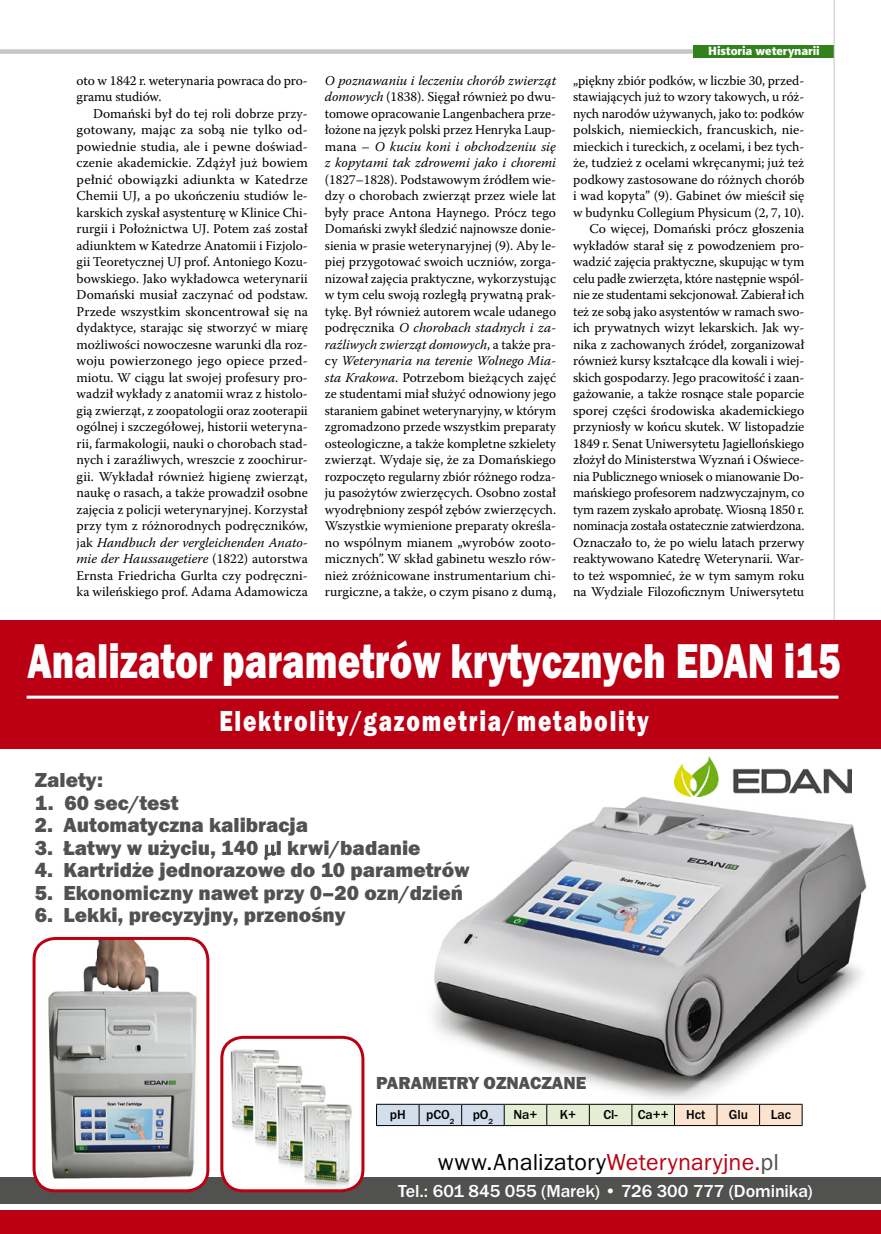
<style>
.page{position:relative;width:881px;height:1234px;background:#fff}
.page>*{position:absolute;margin:0;border:0;box-sizing:border-box;transform-origin:0 0}
.t1{font:800 50.7px "Franklin Gothic Itc TCE";color:#fff;scale:.76 1}
.t2{font:800 30px "Franklin Gothic Itc TCE";letter-spacing:.08em;color:#fff;scale:.76 1}
.t3{font:24px "Franklin Gothic Itc TCE";letter-spacing:.005em;color:#000}
.t4{font:800 21px "Franklin Gothic Itc TCE";color:#515150}
.t5{font:500 18px "Franklin Gothic Itc TCE";letter-spacing:-.005em;color:#fff}
.t6{font:800 18px "Franklin Gothic Itc TCE";color:#515150}
.t7{font:13.5px/16.5px "Warnock Pro";letter-spacing:-.01em;color:#000;text-align:justify}
.t8{font:500 13.5px "Franklin Gothic Itc TCE";color:#000}
.t9{font:12px "Aerton EFN Black";color:#fff}
.s1{font-style:italic}
.s2{color:#bb0013}
.s3{color:#515150}
</style>
<div class="page">
<div style="left:0;top:49px;width:833px;height:5px;background:#c6c6c5"></div>
<div style="left:693px;top:45px;width:140px;height:13px;background:#32821c"></div>
<hr style="left:833px;top:0;width:1px;height:1233px;background:#c6c6c5">
<div style="left:0;top:1210px;width:880px;height:23px;background:#bb0013"></div>
<div style="left:0;top:1177px;width:880px;height:26px;background:#515150"></div>
<div style="left:0;top:620px;width:880px;height:128px;background:#bb0013"></div>
<img style="left:34px;top:940px;width:174px;height:250px">
<div style="left:33px;top:936px;width:176px;height:255px;border:3px solid #bb0013;border-radius:21px"></div>
<img style="left:433px;top:789px;width:434px;height:335px">
<svg style="left:376px;top:1103px;width:426px;height:21px;background:#d7d6cc"></svg>
<hr style="left:376px;top:1124px;width:43px;height:1px;background:#000">
<hr style="left:419px;top:1124px;width:42px;height:1px;background:#000">
<hr style="left:461px;top:1124px;width:43px;height:1px;background:#000">
<hr style="left:504px;top:1124px;width:42px;height:1px;background:#000">
<hr style="left:546px;top:1124px;width:43px;height:1px;background:#000">
<hr style="left:589px;top:1124px;width:42px;height:1px;background:#000">
<hr style="left:631px;top:1124px;width:43px;height:1px;background:#000">
<hr style="left:674px;top:1124px;width:42px;height:1px;background:#000">
<hr style="left:716px;top:1124px;width:43px;height:1px;background:#000">
<hr style="left:759px;top:1124px;width:43px;height:1px;background:#000">
<div style="left:222px;top:1037px;width:141px;height:153px;background:#fff;border-radius:21px"></div>
<img style="left:230px;top:1049px;width:128px;height:140px">
<div style="left:220px;top:1035px;width:144px;height:156px;border:3px solid #bb0013;border-radius:21px"></div>
<hr style="left:27px;top:695px;width:811px;height:3px;background:#fff">
<img style="left:674px;top:756px;width:176px;height:40px">
<svg style="left:264px;top:844px;width:13px;height:17px"></svg>
<p class="t7" style="left:77px;top:72px;width:233px">oto w 1842 r. weterynaria powraca do pro&shy;gramu studiów.</p>
<p class="t7" style="left:77px;top:105px;width:233px;text-indent:16px">Domański był do tej roli dobrze przy&shy;gotowany, mając za sobą nie tylko od&shy;powiednie studia, ale i pewne doświad&shy;czenie akademickie. Zdążył już bowiem pełnić obowiązki adiunkta w Katedrze Chemii UJ, a po ukończeniu studiów le&shy;karskich zyskał asystenturę w Klinice Chi&shy;rurgii i Położnictwa UJ. Potem zaś został adiunktem w Katedrze Anatomii i Fizjolo&shy;gii Teoretycznej UJ prof. Antoniego Kozu&shy;bowskiego. Jako wykładowca weterynarii Domański musiał zaczynać od podstaw.<br>Przede wszystkim skoncentrował się na dydaktyce, starając się stworzyć w miarę możliwości nowoczesne warunki dla roz&shy;woju powierzonego jego opiece przed&shy;miotu. W ciągu lat swojej profesury pro&shy;wadził wykłady z anatomii wraz z histolo&shy;gią zwierząt, z zoopatologii oraz zooterapii ogólnej i szczegółowej, historii weteryna&shy;rii, farmakologii, nauki o chorobach stad&shy;nych i zaraźliwych, wreszcie z zoochirur&shy;gii. Wykładał również higienę zwierząt, naukę o rasach, a także prowadził osobne zajęcia z policji weterynaryjnej. Korzystał przy tym z różnorodnych podręczników, jak <span class="s1">Handbuch der vergleichenden Anato&shy;mie der Haussaugetiere</span> (1822) autorstwa Ernsta Friedricha Gurlta czy podręczni&shy;ka wileńskiego prof. Adama Adamowicza</p>
<p class="t7" style="left:325px;top:72px;width:233px"><span class="s1">O poznawaniu i leczeniu chorób zwierząt domowych</span> (1838). Sięgał również po dwu&shy;tomowe opracowanie Langenbachera prze&shy;łożone na język polski przez Henryka Laup&shy;mana – <span class="s1">O kuciu koni i obchodzeniu się z kopytami tak zdrowemi jako i choremi</span></p>
<p class="t7" style="left:325px;top:171px;width:233px">(1827–1828). Podstawowym źródłem wie&shy;dzy o chorobach zwierząt przez wiele lat były prace Antona Haynego. Prócz tego Domański zwykł śledzić najnowsze donie&shy;sienia w prasie weterynaryjnej (9). Aby le&shy;piej przygotować swoich uczniów, zorga&shy;nizował zajęcia praktyczne, wykorzystując w tym celu swoją rozległą prywatną prak&shy;tykę. Był również autorem wcale udanego podręcznika <span class="s1">O chorobach stadnych i za&shy;raźliwych zwierząt domowych</span>, a także pra&shy;cy <span class="s1">Weterynaria na terenie Wolnego Mia&shy;sta Krakowa</span>. Potrzebom bieżących zajęć ze studentami miał służyć odnowiony jego staraniem gabinet weterynaryjny, w którym zgromadzono przede wszystkim preparaty osteologiczne, a także kompletne szkielety zwierząt. Wydaje się, że za Domańskiego rozpoczęto regularny zbiór różnego rodza&shy;ju pasożytów zwierzęcych. Osobno został wyodrębniony zespół zębów zwierzęcych.<br>Wszystkie wymienione preparaty określa&shy;no wspólnym mianem „wyrobów zooto&shy;micznych”. W skład gabinetu weszło rów&shy;nież zróżnicowane instrumentarium chi&shy;rurgiczne, a także, o czym pisano z dumą,</p>
<p class="t9" style="left:708px;top:43px;width:113px">Historia weterynarii</p>
<p class="t7" style="left:573px;top:72px;width:233px;text-align:right">„piękny zbiór podków, w liczbie 30, przed&shy;stawiających już to wzory takowych, u róż&shy;nych narodów używanych, jako to: podków polskich, niemieckich, francuskich, nie&shy;mieckich i tureckich, z ocelami, i bez tych&shy;że, tudzież z ocelami wkręcanymi; już też podkowy zastosowane do różnych chorób i wad kopyta” (9). Gabinet ów mieścił się w budynku Collegium Physicum (2, 7, 10).<br>Co więcej, Domański prócz głoszenia wykładów starał się z powodzeniem pro&shy;wadzić zajęcia praktyczne, skupując w tym celu padłe zwierzęta, które następnie wspól&shy;nie ze studentami sekcjonował. Zabierał ich też ze sobą jako asystentów w ramach swo&shy;ich prywatnych wizyt lekarskich. Jak wy&shy;nika z zachowanych źródeł, zorganizował również kursy kształcące dla kowali i wiej&shy;skich gospodarzy. Jego pracowitość i zaan&shy;gażowanie, a także rosnące stale poparcie sporej części środowiska akademickiego przyniosły w końcu skutek. W listopadzie 1849 r. Senat Uniwersytetu Jagiellońskiego złożył do Ministerstwa Wyznań i Oświece&shy;nia Publicznego wniosek o mianowanie Do&shy;mańskiego profesorem nadzwyczajnym, co tym razem zyskało aprobatę. Wiosną 1850 r. nominacja została ostatecznie zatwierdzona.<br>Oznaczało to, że po wielu latach przerwy reaktywowano Katedrę Weterynarii. War&shy;to też wspomnieć, że w tym samym roku na Wydziale Filozoficznym Uniwersytetu</p>
<h1 class="t1" style="left:28px;top:631px;width:1070px">Analizator parametrów krytycznych EDAN i15</h1>
<h2 class="t2" style="left:219px;top:703px;width:566px">Elektrolity/gazometria/metabolity</h2>
<h3 class="t4" style="left:35px;top:768px;width:70px">Zalety:</h3>
<h3 class="t4" style="left:35px;top:790px;width:145px">1. 60 sec/test</h3>
<h3 class="t4" style="left:35px;top:813px;width:275px">2. Automatyczna kalibracja</h3>
<h3 class="t4" style="left:35px;top:835px;width:387px">3. Łatwy w użyciu, 140 l krwi/badanie</h3>
<h3 class="t4" style="left:35px;top:858px;width:436px">4. Kartridże jednorazowe do 10 parametrów</h3>
<h3 class="t4" style="left:35px;top:880px;width:429px">5. Ekonomiczny nawet przy 0–20 ozn/dzień</h3>
<h3 class="t4" style="left:35px;top:903px;width:312px">6. Lekki, precyzyjny, przenośny</h3>
<h3 class="t6" style="left:376px;top:1072px;width:211px">PARAMETRY OZNACZANE</h3>
<p class="t8" style="left:389px;top:1107px;width:17px">pH</p>
<p class="t8" style="left:426px;top:1107px;width:30px">pCO<sub>2</sub></p>
<p class="t8" style="left:472px;top:1107px;width:22px">pO<sub>2</sub></p>
<p class="t8" style="left:513px;top:1107px;width:25px">Na+</p>
<p class="t8" style="left:559px;top:1107px;width:18px">K+</p>
<p class="t8" style="left:603px;top:1107px;width:16px">Cl-</p>
<p class="t8" style="left:637px;top:1107px;width:32px">Ca++</p>
<p class="t8" style="left:685px;top:1107px;width:21px">Hct</p>
<p class="t8" style="left:728px;top:1107px;width:21px">Glu</p>
<p class="t8" style="left:770px;top:1107px;width:22px">Lac</p>
<h3 class="t3" style="left:437px;top:1148px;width:342px">www.Analizatory<span class="s2">Weterynaryjne.</span><span class="s3">pl</span></h3>
<h3 class="t5" style="left:398px;top:1180px;width:416px">Tel.: 601 845 055 (Marek) • 726 300 777 (Dominika)</h3>
</div>
